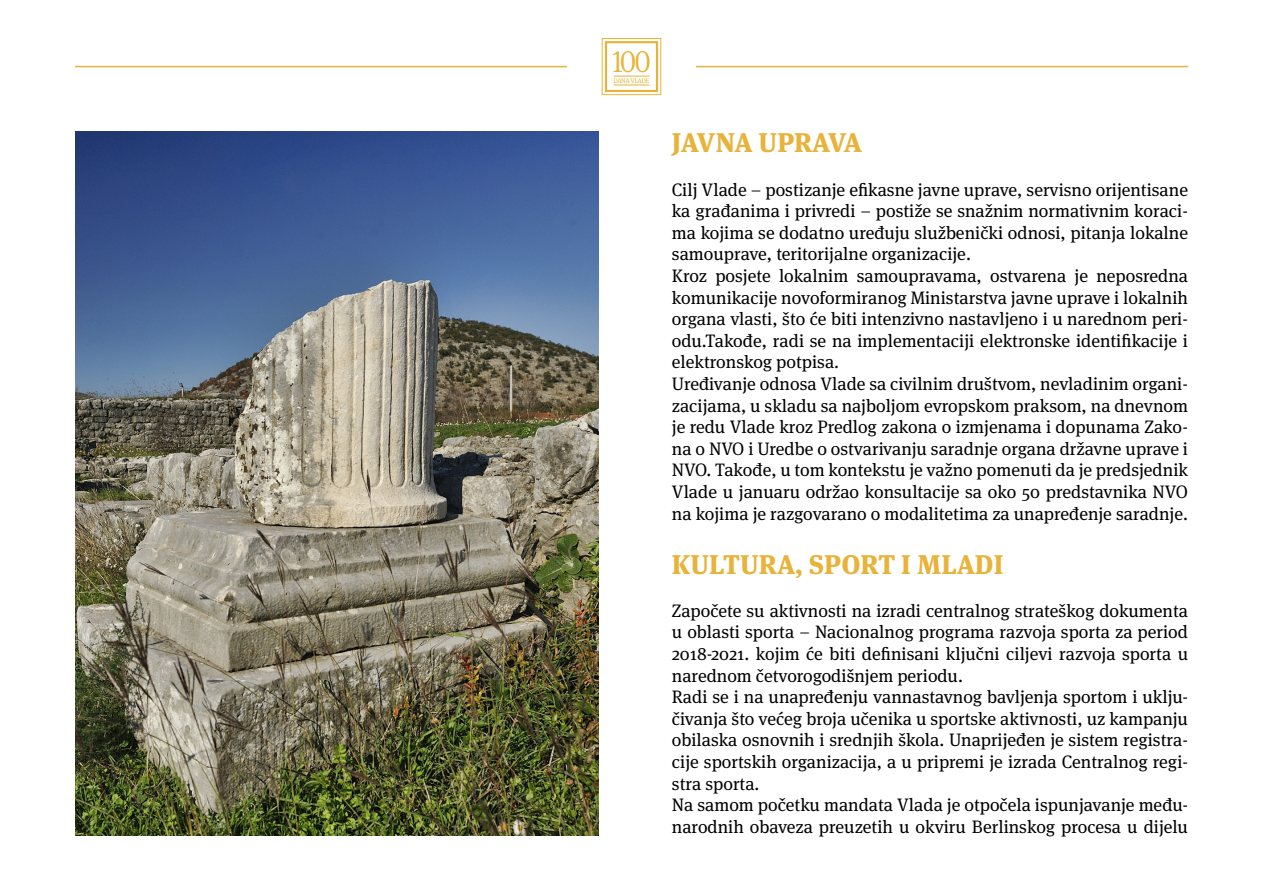
<style>
.page{position:relative;width:1263px;height:893px;background:#fff}
.page>*{position:absolute;margin:0;border:0;box-sizing:border-box;transform-origin:0 0}
.t1{font:300 31.8px "Meta Serif Pro";color:#e7b33a;scale:.92 1}
.Text{font:800 27px "Meta Serif Pro";color:#e7b33a}
.Text-2{font:18px/21.6px "Meta Serif Pro";color:#000;text-align:justify}
.t2{font:6.6px "Meta Serif Pro";letter-spacing:-.06em;color:#e7b33a}
</style>
<div class="page">
<img style="left:75px;top:132px;width:524px;height:703px">
<div style="left:602px;top:38px;width:59px;height:57px;border:1px solid #e7b33a"></div>
<div style="left:605px;top:41px;width:53px;height:51px;border:2px solid #e7b33a"></div>
<hr style="left:614px;top:76px;width:35px;height:1px;background:#e7b33a">
<hr style="left:614px;top:85px;width:35px;height:1px;background:#e7b33a">
<hr style="left:75px;top:66px;width:492px;height:1px;background:#e7b33a">
<hr style="left:696px;top:66px;width:492px;height:1px;background:#e7b33a">
<p class="t1" style="left:611px;top:38px;width:44px">100</p>
<p class="t2" style="left:614px;top:76px;width:37px">DANA VLADE</p>
<p class="Text" style="left:672px;top:121px;width:192px">JAVNA UPRAVA</p>
<p class="Text-2" style="left:672px;top:178px;width:518px">Cilj Vlade – postizanje efikasne javne uprave, servisno orijentisane ka građanima i privredi – postiže se snažnim normativnim koraci&shy;ma kojima se dodatno uređuju službenički odnosi, pitanja lokalne samouprave, teritorijalne organizacije.</p>
<p class="Text-2" style="left:672px;top:264px;width:518px">Kroz posjete lokalnim samoupravama, ostvarena je neposredna komunikacije novoformiranog Ministarstva javne uprave i lokalnih organa vlasti, što će biti intenzivno nastavljeno i u narednom peri&shy;odu.Takođe, radi se na implementaciji elektronske identifikacije i elektronskog potpisa.</p>
<p class="Text-2" style="left:672px;top:372px;width:518px">Uređivanje odnosa Vlade sa civilnim društvom, nevladinim organi&shy;zacijama, u skladu sa najboljom evropskom praksom, na dnevnom je redu Vlade kroz Predlog zakona o izmjenama i dopunama Zako&shy;na o NVO i Uredbe o ostvarivanju saradnje organa državne uprave i NVO. Takođe, u tom kontekstu je važno pomenuti da je predsjednik Vlade u januaru održao konsultacije sa oko 50 predstavnika NVO na kojima je razgovarano o modalitetima za unapređenje saradnje.</p>
<p class="Text" style="left:672px;top:542px;width:333px">KULTURA, SPORT I MLADI</p>
<p class="Text-2" style="left:672px;top:599px;width:518px">Započete su aktivnosti na izradi centralnog strateškog dokumenta u oblasti sporta – Nacionalnog programa razvoja sporta za period 2018-2021. kojim će biti definisani ključni ciljevi razvoja sporta u narednom četvorogodišnjem periodu.</p>
<p class="Text-2" style="left:672px;top:685px;width:518px">Radi se i na unapređenju vannastavnog bavljenja sportom i uklju&shy;čivanja što većeg broja učenika u sportske aktivnosti, uz kampanju obilaska osnovnih i srednjih škola. Unaprijeđen je sistem registra&shy;cije sportskih organizacija, a u pripremi je izrada Centralnog regi&shy;stra sporta.</p>
<p class="Text-2" style="left:672px;top:793px;width:518px">Na samom početku mandata Vlada je otpočela ispunjavanje među&shy;narodnih obaveza preuzetih u okviru Berlinskog procesa u dijelu</p>
</div>
